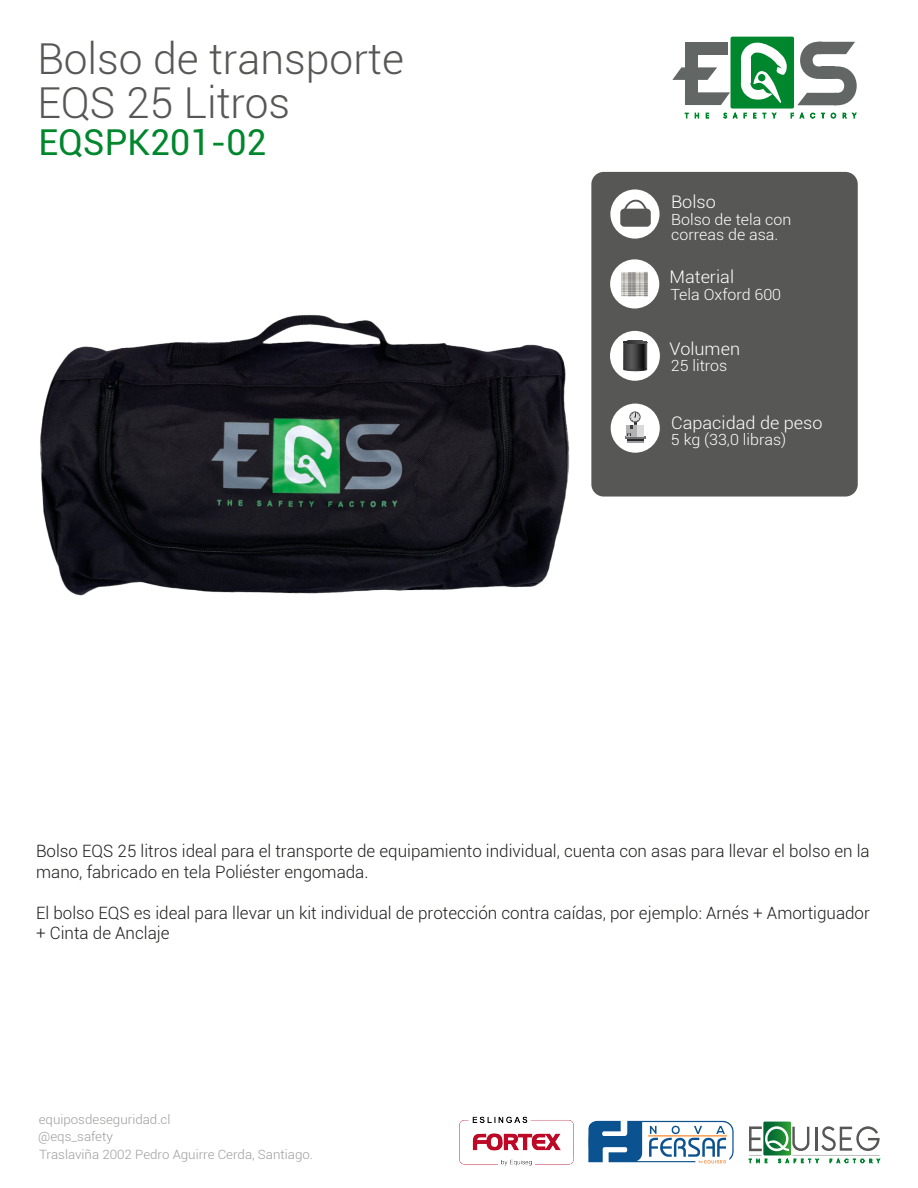
<style>
.page{position:relative;width:918px;height:1188px;background:#fff}
.page>*{position:absolute;margin:0;border:0;box-sizing:border-box;transform-origin:0 0}
.t1{font:300 42.6px/43.5px "Roboto";color:#575756}
.t2{font:35.7px "Roboto";color:#00862d}
.t3{font:300 17.4px "Roboto";color:#fff;scale:1.04 1}
.t4{font:300 16.95px/20.4px "Roboto";color:#1d1d1b}
.t5{font:300 15.3px/15px "Roboto";color:#fff;scale:1.04 1}
.t6{font:300 12.75px/17.4px "Roboto";color:#9d9d9c;scale:1.04 1}
</style>
<div class="page">
<div style="left:731px;top:37px;width:63px;height:72px;background:#00862d;border-radius:2px"></div>
<svg style="left:672px;top:39px;width:185px;height:79px"></svg>
<div style="left:591px;top:172px;width:267px;height:325px;background:#575756;border-radius:12px"></div>
<div style="left:610px;top:189px;width:50px;height:50px;background:#fff;border-radius:50%"></div>
<div style="left:610px;top:259px;width:49px;height:50px;background:#fff;border-radius:50%"></div>
<svg style="left:610px;top:331px;width:50px;height:50px;background:#bababa"></svg>
<svg style="left:623px;top:369px;width:20px;height:2px"></svg>
<svg style="left:622px;top:340px;width:27px;height:4px"></svg>
<svg style="left:621px;top:272px;width:27px;height:25px"></svg>
<div style="left:611px;top:404px;width:49px;height:49px;background:#fff;border-radius:50%"></div>
<svg style="left:749px;top:1122px;width:131px;height:41px"></svg>
<img style="left:459px;top:1116px;width:115px;height:50px">
<img style="left:588px;top:1120px;width:146px;height:44px">
<hr style="left:625px;top:437px;width:20px;height:2px;background:#706f6f">
<hr style="left:627px;top:439px;width:16px;height:3px;background:#9d9d9c">
<div style="left:626px;top:426px;width:11px;height:11px;background:#b2b2b2"></div>
<div style="left:637px;top:426px;width:7px;height:11px;background:#dadada"></div>
<svg style="left:627px;top:411px;width:16px;height:29px"></svg>
<div style="left:620px;top:209px;width:31px;height:18px;background:#575756;border-radius:4px"></div>
<svg style="left:623px;top:199px;width:24px;height:10px"></svg>
<img style="left:40px;top:315px;width:530px;height:281px">
<h1 class="t1" style="left:37px;top:36px;width:368px">Bolso de transporte<br>EQS 25 Litros</h1>
<h2 class="t2" style="left:38px;top:118px;width:230px">EQSPK201-02</h2>
<p class="t3" style="left:671px;top:190px;width:44px">Bolso</p>
<p class="t5" style="left:671px;top:211px;width:117px">Bolso de tela con correas de asa.</p>
<p class="t3" style="left:669px;top:264px;width:64px">Material</p>
<p class="t5" style="left:671px;top:286px;width:108px">Tela Oxford 600</p>
<p class="t3" style="left:670px;top:337px;width:69px">Volumen</p>
<p class="t5" style="left:671px;top:358px;width:56px">25 litros</p>
<p class="t3" style="left:671px;top:410px;width:147px">Capacidad de peso</p>
<p class="t5" style="left:671px;top:431px;width:112px">5 kg (33,0 libras)</p>
<p class="t4" style="left:36px;top:841px;width:835px">Bolso EQS 25 litros ideal para el transporte de equipamiento individual, cuenta con asas para llevar el bolso en la mano, fabricado en tela Poliéster engomada.</p>
<p class="t4" style="left:36px;top:902px;width:835px">El bolso EQS es ideal para llevar un kit individual de protección contra caídas, por ejemplo: Arnés + Amortiguador + Cinta de Anclaje</p>
<p class="t6" style="left:38px;top:1110px;width:266px">equiposdeseguridad.cl<br>@eqs_safety<br>Traslaviña 2002 Pedro Aguirre Cerda, Santiago.</p>
</div>
